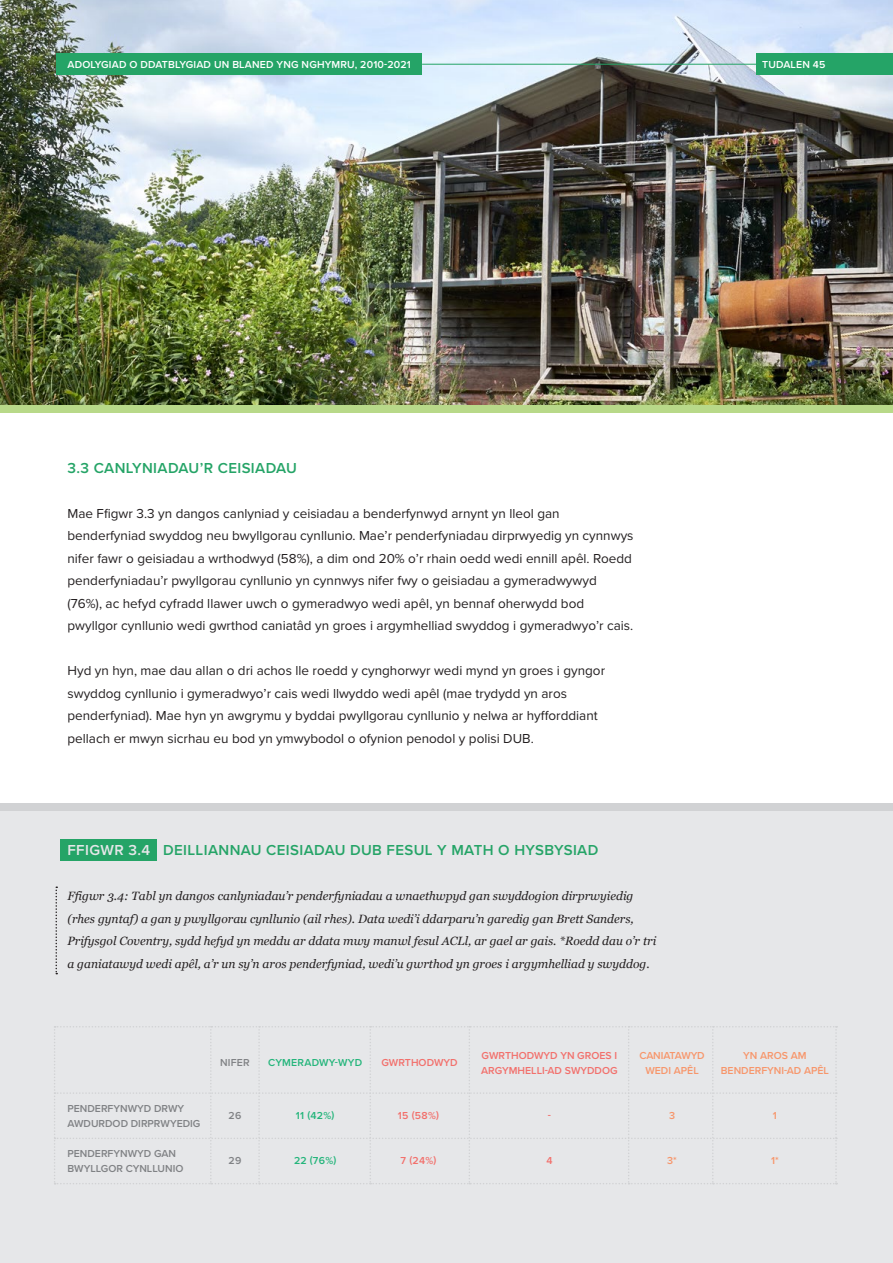
<style>
.page{position:relative;width:893px;height:1263px;background:#fff}
.page>*{position:absolute;margin:0;border:0;box-sizing:border-box;transform-origin:0 0}
.t1{font:600 15px "Proxima Nova";letter-spacing:.025em;color:#25a467}
.t2{font:13.5px/22.5px "Proxima Nova";color:#231f20}
.t3{font:italic 12px/22.5px "Georgia";color:#231f20}
.t4{font:600 10.5px/15px "Proxima Nova";color:#808285}
.t5{font:600 10.5px/15px "Proxima Nova";color:#f2706c}
.t6{font:600 10.5px "Proxima Nova";letter-spacing:.015em;color:#fff}
.t7{font:600 10.5px/15px "Proxima Nova";color:#f7966b;text-align:center}
.t8{font:600 10.5px "Proxima Nova";letter-spacing:.025em;color:#24b57b}
.s1{color:#e6e7e9}
</style>
<div class="page">
<div style="left:0;top:810px;width:893px;height:453px;background:#e6e7e9"></div>
<svg style="left:56px;top:886px;width:1px;height:88px"></svg>
<div style="left:0;top:803px;width:893px;height:7px;background:#d1d2d4"></div>
<img style="left:0;top:0;width:893px;height:405px">
<div style="left:61px;top:839px;width:96px;height:22px;background:#25a467"></div>
<div style="left:0;top:405px;width:893px;height:7px;background:#b8d989"></div>
<svg style="left:54px;top:1026px;width:783px;height:158px"></svg>
<hr style="left:422px;top:64px;width:356px;height:1px;background:#25a467">
<div style="left:757px;top:53px;width:136px;height:22px;background:#25a467"></div>
<div style="left:56px;top:53px;width:365px;height:22px;background:#25a467"></div>
<p class="t6" style="left:68px;top:56px;width:345px">ADOLYGIAD O DDATBLYGIAD UN BLANED YNG NGHYMRU, 2010-2021</p>
<p class="t6" style="left:762px;top:56px;width:65px">TUDALEN 45</p>
<p class="t1" style="left:68px;top:456px;width:231px">3.3 CANLYNIADAU’R CEISIADAU</p>
<p class="t2" style="left:68px;top:501px;width:568px">Mae Ffigwr 3.3 yn dangos canlyniad y ceisiadau a benderfynwyd arnynt yn lleol gan benderfyniad swyddog neu bwyllgorau cynllunio. Mae’r penderfyniadau dirprwyedig yn cynnwys nifer fawr o geisiadau a wrthodwyd (58%), a dim ond 20% o’r rhain oedd wedi ennill apêl. Roedd penderfyniadau’r pwyllgorau cynllunio yn cynnwys nifer fwy o geisiadau a gymeradwywyd (76%), ac hefyd cyfradd llawer uwch o gymeradwyo wedi apêl, yn bennaf oherwydd bod pwyllgor cynllunio wedi gwrthod caniatâd yn groes i argymhelliad swyddog i gymeradwyo’r cais.</p>
<p class="t2" style="left:68px;top:659px;width:539px">Hyd yn hyn, mae dau allan o dri achos lle roedd y cynghorwyr wedi mynd yn groes i gyngor swyddog cynllunio i gymeradwyo’r cais wedi llwyddo wedi apêl (mae trydydd yn aros penderfyniad). Mae hyn yn awgrymu y byddai pwyllgorau cynllunio y nelwa ar hyfforddiant pellach er mwyn sicrhau eu bod yn ymwybodol o ofynion penodol y polisi DUB.</p>
<p class="t1" style="left:68px;top:839px;width:532px"><span class="s1">FFIGWR 3.4</span> DEILLIANNAU CEISIADAU DUB FESUL Y MATH O HYSBYSIAD</p>
<p class="t3" style="left:68px;top:884px;width:590px">Ffigwr 3.4: Tabl yn dangos canlyniadau’r penderfyniadau a wnaethwpyd gan swyddogion dirprwyiedig (rhes gyntaf) a gan y pwyllgorau cynllunio (ail rhes). Data wedi’i ddarparu’n garedig gan Brett Sanders, Prifysgol Coventry, sydd hefyd yn meddu ar ddata mwy manwl fesul ACLl, ar gael ar gais. *Roedd dau o’r tri a ganiatawyd wedi apêl, a’r un sy’n aros penderfyniad, wedi’u gwrthod yn groes i argymhelliad y swyddog.</p>
<p class="t4" style="left:68px;top:1101px;width:134px">PENDERFYNWYD DRWY<br>AWDURDOD DIRPRWYEDIG</p>
<p class="t4" style="left:68px;top:1146px;width:117px">PENDERFYNWYD GAN<br>BWYLLGOR CYNLLUNIO</p>
<p class="t4" style="left:220px;top:1055px;width:31px">NIFER</p>
<p class="t8" style="left:268px;top:1054px;width:96px">CYMERADWY-WYD</p>
<p class="t5" style="left:381px;top:1055px;width:78px">GWRTHODWYD</p>
<p class="t5" style="left:481px;top:1048px;width:138px">GWRTHODWYD YN GROES I<br>ARGYMHELLI-AD SWYDDOG</p>
<p class="t7" style="left:639px;top:1048px;width:67px">CANIATAWYD<br>WEDI APÊL</p>
<p class="t7" style="left:721px;top:1048px;width:110px">YN AROS AM<br>BENDERFYNI-AD APÊL</p>
<p class="t4" style="left:229px;top:1108px;width:14px">26</p>
<p class="t4" style="left:229px;top:1153px;width:14px">29</p>
<p class="t8" style="left:296px;top:1108px;width:40px">11 (42%)</p>
<p class="t8" style="left:294px;top:1153px;width:44px">22 (76%)</p>
<p class="t5" style="left:398px;top:1107px;width:43px">15 (58%)</p>
<p class="t5" style="left:401px;top:1152px;width:37px">7 (24%)</p>
<p class="t5" style="left:548px;top:1107px;width:5px">-</p>
<p class="t5" style="left:546px;top:1152px;width:8px">4</p>
<p class="t7" style="left:669px;top:1107px;width:8px">3</p>
<p class="t7" style="left:667px;top:1152px;width:11px">3*</p>
<p class="t7" style="left:773px;top:1107px;width:5px">1</p>
<p class="t7" style="left:771px;top:1152px;width:9px">1*</p>
</div>
